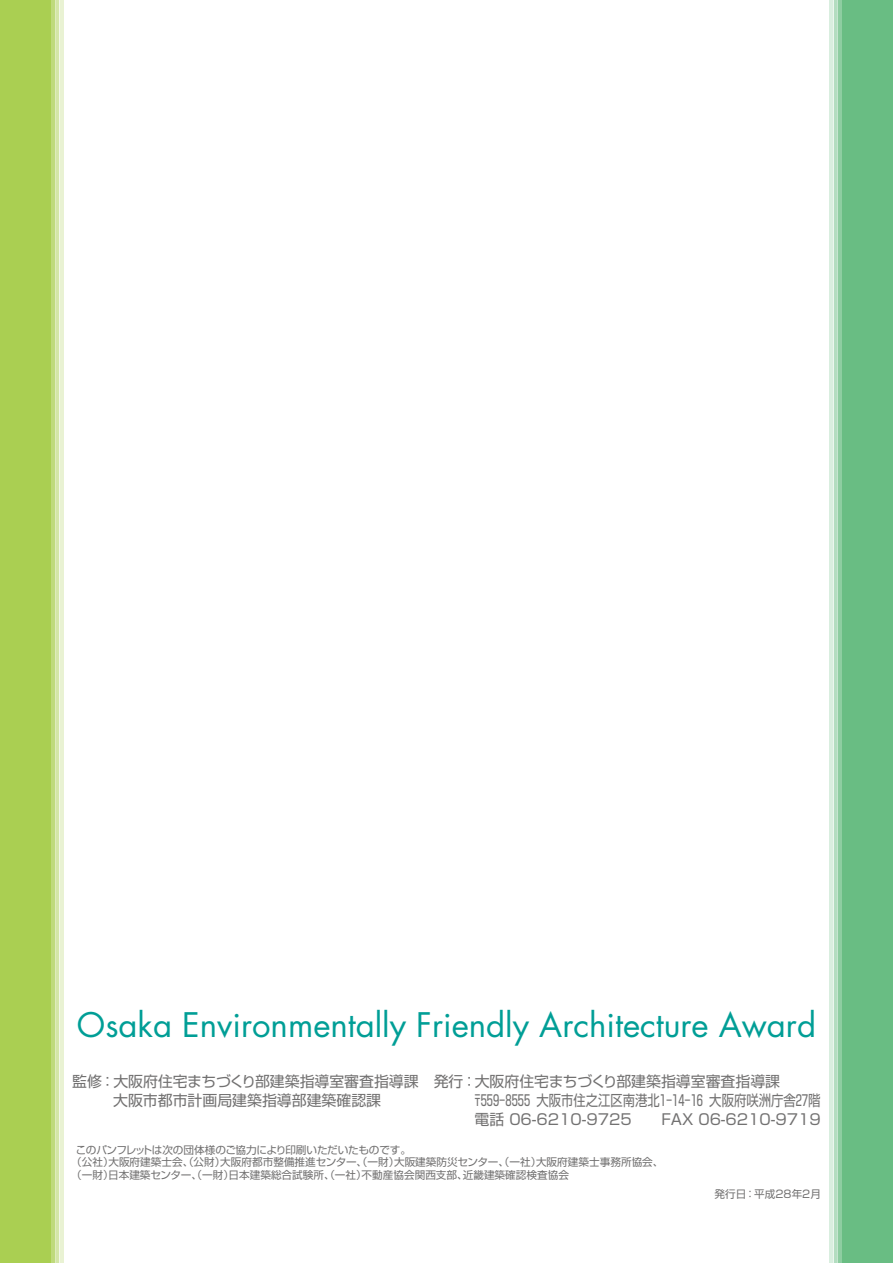
<style>
.page{position:relative;width:893px;height:1263px;background:#fff}
.page>*{position:absolute;margin:0;border:0;box-sizing:border-box;transform-origin:0 0}
.t1{font:33px "Futura Std";color:#009e96}
.t2{font:14.85px/19.2px "Shin Go Pro";color:#727171;text-align:center}
.t3{font:10.65px/12.8px "Shin Go Pro";color:#727171}
</style>
<div class="page">
<div style="left:0;top:0;width:64px;height:1263px;background:#aacf52"></div>
<hr style="left:60px;top:0;width:4px;height:1263px;background:#e9f2d3">
<div style="left:55px;top:0;width:5px;height:1263px;background:#d4e6a8"></div>
<hr style="left:51px;top:0;width:4px;height:1263px;background:#bfda7c">
<div style="left:829px;top:0;width:64px;height:1263px;background:#69bd83"></div>
<hr style="left:829px;top:0;width:4px;height:1263px;background:#d9eedf">
<div style="left:833px;top:0;width:5px;height:1263px;background:#b3ddc0"></div>
<hr style="left:838px;top:0;width:4px;height:1263px;background:#8ecda1">
<h1 class="t1" style="left:77px;top:1004px;width:740px">Osaka Environmentally Friendly Architecture Award</h1>
<h2 class="t2" style="left:72px;top:1070px;width:348px">監修：大阪府住宅まちづくり部建築指導室審査指導課大阪市都市計画局建築指導部建築確認課</h2>
<h2 class="t2" style="left:475px;top:1070px;width:348px;text-align:left;text-indent:-41px">発行：大阪府住宅まちづくり部建築指導室審査指導課〒559-8555 大阪市住之江区南港北1-14-16 大阪府咲洲庁舎27階電話 06-6210-9725　　FAX 06-6210-9719</h2>
<p class="t3" style="left:71px;top:1142px;width:594px;text-indent:5px">このパンフレットは次の団体様のご協力により印刷いただいたものです。<br>（公社）大阪府建築士会、（公財）大阪府都市整備推進センター、（一財）大阪建築防災センター、（一社）大阪府建築士事務所協会、（一財）日本建築センター、（一財）日本建築総合試験所、（一社）不動産協会関西支部、近畿建築確認検査協会</p>
<p class="t3" style="left:715px;top:1186px;width:108px">発行日：平成28年2月</p>
</div>
